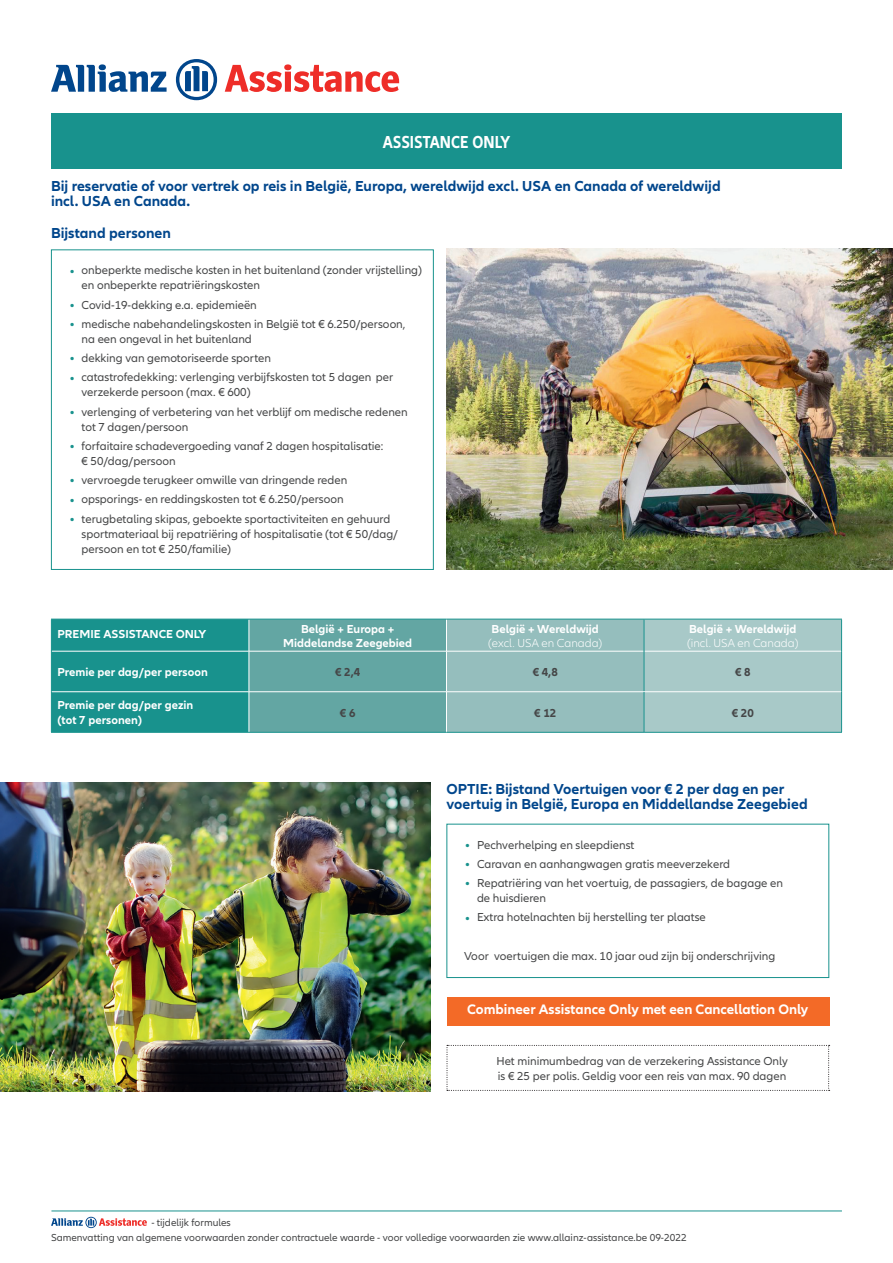
<style>
.page{position:relative;width:893px;height:1263px;background:#fff}
.page>*{position:absolute;margin:0;border:0;box-sizing:border-box;transform-origin:0 0}
.t1{font:700 condensed 18px "Allianz Neo";color:#fff}
.t2{font:700 15px/15px "Allianz Neo";color:#01468c}
.t3{font:700 14.25px "Allianz Neo";color:#fff}
.Paragraph_Style_1{font:12px/15px "Allianz Neo";color:#454647}
.Paragraph_Style_1-2{font:700 12px/14.4px "Allianz Neo";color:#fff;text-align:center}
.Paragraph_Style_1-3{font:300 12px/14.4px "Allianz Neo";color:#fff}
.Paragraph_Style_1-4{font:700 12px "Allianz Neo";color:#454647}
.Paragraph_Style_1-5{font:10.5px/15px "Allianz Neo";color:#454647}
.s1{font-weight:300;font-size:16.5px;color:#18928d}
.s2{font-weight:700}
</style>
<div class="page">
<div style="left:51px;top:114px;width:791px;height:55px;background:#18928d"></div>
<div style="left:51px;top:249px;width:383px;height:321px;border:1px solid #18928d"></div>
<svg style="left:446px;top:1045px;width:384px;height:46px"></svg>
<svg style="left:52px;top:620px;width:789px;height:112px;background:#6eb0ad"></svg>
<hr style="left:249px;top:619px;width:1px;height:32px;background:#fff">
<hr style="left:446px;top:619px;width:1px;height:32px;background:#fff">
<hr style="left:52px;top:651px;width:197px;height:1px;background:#fff">
<hr style="left:249px;top:651px;width:197px;height:1px;background:#fff">
<hr style="left:249px;top:651px;width:1px;height:40px;background:#fff">
<hr style="left:446px;top:651px;width:198px;height:1px;background:#fff">
<hr style="left:446px;top:651px;width:1px;height:40px;background:#fff">
<hr style="left:644px;top:651px;width:197px;height:1px;background:#fff">
<hr style="left:51px;top:619px;width:1px;height:32px;background:#18928d">
<hr style="left:51px;top:619px;width:198px;height:1px;background:#18928d">
<hr style="left:249px;top:619px;width:197px;height:1px;background:#18928d">
<hr style="left:446px;top:619px;width:198px;height:1px;background:#18928d">
<hr style="left:644px;top:619px;width:198px;height:1px;background:#18928d">
<hr style="left:644px;top:619px;width:1px;height:32px;background:#18928d">
<hr style="left:841px;top:619px;width:1px;height:32px;background:#18928d">
<hr style="left:51px;top:651px;width:1px;height:41px;background:#18928d">
<hr style="left:644px;top:651px;width:1px;height:40px;background:#18928d">
<hr style="left:841px;top:651px;width:1px;height:41px;background:#18928d">
<hr style="left:52px;top:691px;width:197px;height:1px;background:#fff">
<hr style="left:249px;top:691px;width:197px;height:1px;background:#fff">
<hr style="left:249px;top:692px;width:1px;height:40px;background:#fff">
<hr style="left:446px;top:691px;width:198px;height:1px;background:#fff">
<hr style="left:446px;top:692px;width:1px;height:40px;background:#fff">
<hr style="left:644px;top:691px;width:197px;height:1px;background:#fff">
<hr style="left:51px;top:692px;width:1px;height:40px;background:#18928d">
<hr style="left:644px;top:692px;width:1px;height:40px;background:#18928d">
<hr style="left:841px;top:692px;width:1px;height:40px;background:#18928d">
<hr style="left:51px;top:732px;width:198px;height:1px;background:#18928d">
<hr style="left:249px;top:732px;width:197px;height:1px;background:#18928d">
<hr style="left:446px;top:732px;width:198px;height:1px;background:#18928d">
<hr style="left:644px;top:732px;width:198px;height:1px;background:#18928d">
<hr style="left:51px;top:1210px;width:791px;height:1px;background:#18928d">
<svg style="left:51px;top:1217px;width:96px;height:11px"></svg>
<svg style="left:51px;top:64px;width:116px;height:28px"></svg>
<svg style="left:176px;top:59px;width:41px;height:41px"></svg>
<svg style="left:225px;top:64px;width:174px;height:28px"></svg>
<img style="left:446px;top:249px;width:447px;height:321px">
<div style="left:446px;top:824px;width:383px;height:154px;border:1px solid #18928d"></div>
<div style="left:447px;top:997px;width:382px;height:29px;background:#f36a27"></div>
<img style="left:0;top:782px;width:431px;height:309px">
<p class="t1" style="left:383px;top:132px;width:129px">ASSISTANCE ONLY</p>
<p class="t2" style="left:51px;top:179px;width:671px">Bij reservatie of voor vertrek op reis in België, Europa, wereldwijd excl. USA en Canada of wereldwijd incl. USA en Canada.</p>
<p class="t2" style="left:51px;top:226px;width:121px">Bijstand personen</p>
<p class="Paragraph_Style_1" style="left:82px;top:263px;width:342px;text-indent:-13px"><span class="s1">•</span> onbeperkte medische kosten in het buitenland (zonder vrijstelling) en onbeperkte repatriëringskosten</p>
<p class="Paragraph_Style_1" style="left:69px;top:297px;width:190px"><span class="s1">•</span> Covid-19-dekking e.a. epidemieën</p>
<p class="Paragraph_Style_1" style="left:82px;top:317px;width:325px;text-indent:-13px"><span class="s1">•</span> medische nabehandelingskosten in België tot € 6.250/persoon, na een ongeval in het buitenland</p>
<p class="Paragraph_Style_1" style="left:69px;top:351px;width:204px"><span class="s1">•</span> dekking van gemotoriseerde sporten</p>
<p class="Paragraph_Style_1" style="left:82px;top:370px;width:313px;text-indent:-13px"><span class="s1">•</span> catastrofedekking: verlenging verbijfskosten tot 5 dagen per verzekerde persoon (max. € 600)</p>
<p class="Paragraph_Style_1" style="left:82px;top:404px;width:328px;text-indent:-13px"><span class="s1">•</span> verlenging of verbetering van het verblijf om medische redenen tot 7 dagen/persoon</p>
<p class="Paragraph_Style_1" style="left:82px;top:439px;width:303px;text-indent:-13px"><span class="s1">•</span> forfaitaire schadevergoeding vanaf 2 dagen hospitalisatie: € 50/dag/persoon</p>
<p class="Paragraph_Style_1" style="left:69px;top:473px;width:280px"><span class="s1">•</span> vervroegde terugkeer omwille van dringende reden</p>
<p class="Paragraph_Style_1" style="left:69px;top:492px;width:277px"><span class="s1">•</span> opsporings- en reddingskosten tot € 6.250/persoon</p>
<p class="Paragraph_Style_1" style="left:82px;top:511px;width:318px;text-indent:-13px"><span class="s1">•</span> terugbetaling skipas, geboekte sportactiviteiten en gehuurd sportmateriaal bij repatriëring of hospitalisatie (tot € 50/dag/ persoon en tot € 250/familie)</p>
<p class="Paragraph_Style_1-2" style="left:57px;top:627px;width:150px">PREMIE ASSISTANCE ONLY</p>
<p class="Paragraph_Style_1-2" style="left:283px;top:622px;width:130px">België + Europa +<br>Middelandse Zeegebied</p>
<p class="Paragraph_Style_1-3" style="left:488px;top:622px;width:116px"><span class="s2">België + Wereldwijd </span>(excl. USA en Canada)</p>
<p class="Paragraph_Style_1-3" style="left:687px;top:622px;width:113px"><span class="s2">België + Wereldwijd </span>(incl. USA en Canada)</p>
<p class="Paragraph_Style_1-2" style="left:57px;top:665px;width:152px">Premie per dag/per persoon</p>
<p class="Paragraph_Style_1-4" style="left:335px;top:665px;width:27px">€ 2,4</p>
<p class="Paragraph_Style_1-4" style="left:533px;top:665px;width:27px">€ 4,8</p>
<p class="Paragraph_Style_1-4" style="left:735px;top:665px;width:17px">€ 8</p>
<p class="Paragraph_Style_1-2" style="left:57px;top:698px;width:137px;text-align:left">Premie per dag/per gezin (tot 7 personen)</p>
<p class="Paragraph_Style_1-4" style="left:340px;top:706px;width:17px">€ 6</p>
<p class="Paragraph_Style_1-4" style="left:534px;top:706px;width:24px">€ 12</p>
<p class="Paragraph_Style_1-4" style="left:732px;top:706px;width:24px">€ 20</p>
<p class="t2" style="left:446px;top:782px;width:363px">OPTIE: Bijstand Voertuigen voor € 2 per dag en per voertuig in België, Europa en Middellandse Zeegebied</p>
<p class="Paragraph_Style_1" style="left:464px;top:837px;width:172px"><span class="s1">•</span> Pechverhelping en sleepdienst</p>
<p class="Paragraph_Style_1" style="left:464px;top:857px;width:267px"><span class="s1">•</span> Caravan en aanhangwagen gratis meeverzekerd</p>
<p class="Paragraph_Style_1" style="left:477px;top:876px;width:307px;text-indent:-13px"><span class="s1">•</span> Repatriëring van het voertuig, de passagiers, de bagage en de huisdieren</p>
<p class="Paragraph_Style_1" style="left:464px;top:910px;width:243px"><span class="s1">•</span> Extra hotelnachten bij herstelling ter plaatse</p>
<p class="Paragraph_Style_1" style="left:464px;top:949px;width:313px">Voor voertuigen die max. 10 jaar oud zijn bij onderschrijving</p>
<p class="t3" style="left:467px;top:1001px;width:343px">Combineer Assistance Only met een Cancellation Only</p>
<p class="Paragraph_Style_1" style="left:496px;top:1054px;width:293px">Het minimumbedrag van de verzekering Assistance Only is € 25 per polis. Geldig voor een reis van max. 90 dagen</p>
<p class="Paragraph_Style_1-5" style="left:51px;top:1215px;width:637px;text-indent:100px">- tijdelijk formules<br>Samenvatting van algemene voorwaarden zonder contractuele waarde - voor volledige voorwaarden zie www.allainz-assistance.be 09-2022</p>
</div>
